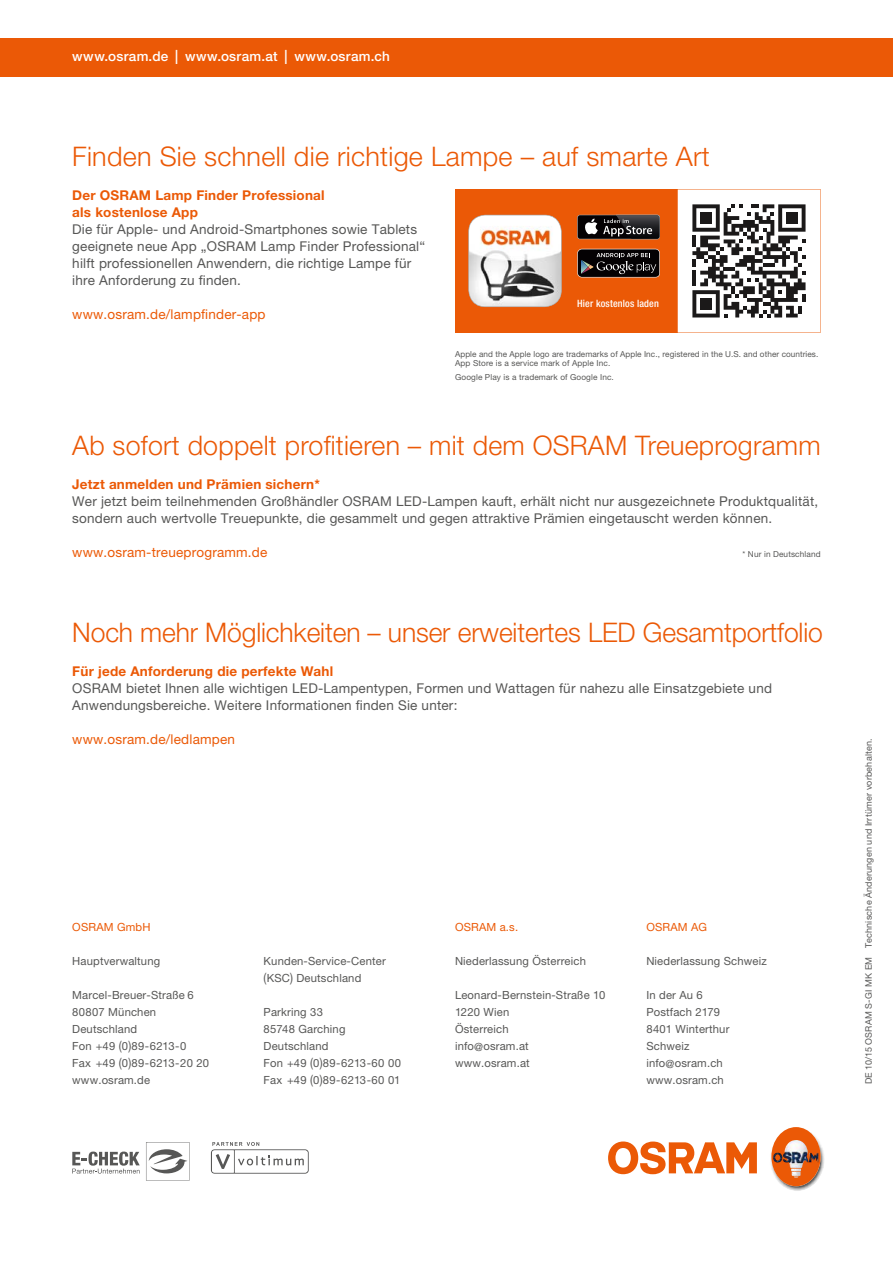
<style>
.page{position:relative;width:893px;height:1263px;background:#fff}
.page>*{position:absolute;margin:0;border:0;box-sizing:border-box;transform-origin:0 0}
.t1{font:300 27px "Helvetica Neue LT Pro";letter-spacing:.01em;color:#eb5906}
.t2{font:13.5px/17px "Helvetica Neue LT Pro";letter-spacing:.015em;color:#575756}
.t3{font:700 13.5px/17px "Helvetica Neue LT Pro";letter-spacing:.015em;color:#eb5906}
.t4{font:13.5px "Helvetica Neue LT Pro";letter-spacing:.015em;color:#eb5906}
.t5{font:500 13.5px "Helvetica Neue LT Pro";letter-spacing:.02em;color:#fff}
.t6{font:11.25px/17px "Helvetica Neue LT Pro";letter-spacing:.015em;color:#575756}
.t7{font:11.25px "Helvetica Neue LT Pro";letter-spacing:.015em;color:#eb5906}
.t8{font:500 condensed 10.05px "Helvetica Neue LT Pro";letter-spacing:.015em;color:#fff}
.t9{font:9px "Helvetica Neue LT Pro";letter-spacing:.025em;color:#575756}
.t10{font:8.25px/9.8px "Helvetica Neue LT Pro";letter-spacing:.015em;color:#575756}
.s1{font-size:14.1px}
.s2{font-size:12.6px}
</style>
<div class="page">
<img style="left:769px;top:1127px;width:56px;height:64px;border-radius:50%">
<div style="left:771px;top:1127px;width:50px;height:59px;background:#eb5906;border-radius:50%"></div>
<svg style="left:608px;top:1141px;width:149px;height:33px"></svg>
<svg style="left:791px;top:1168px;width:10px;height:9px"></svg>
<div style="left:0;top:38px;width:893px;height:39px;background:#eb5906"></div>
<div style="left:455px;top:189px;width:222px;height:144px;background:#eb5906"></div>
<svg style="left:468px;top:215px;width:94px;height:92px;background:#d4c7be"></svg>
<svg style="left:211px;top:1142px;width:98px;height:32px"></svg>
<svg style="left:146px;top:1142px;width:43px;height:39px"></svg>
<svg style="left:72px;top:1151px;width:68px;height:22px"></svg>
<svg style="left:577px;top:215px;width:83px;height:24px"></svg>
<div style="left:578px;top:215px;width:81px;height:24px;background:#040103;border-radius:2px"></div>
<img style="left:659px;top:215px;width:1px;height:24px">
<img style="left:616px;top:215px;width:43px;height:24px">
<svg style="left:585px;top:219px;width:67px;height:17px"></svg>
<svg style="left:577px;top:249px;width:83px;height:28px;background:#2c2829"></svg>
<svg style="left:677px;top:189px;width:144px;height:144px"></svg>
<img style="left:773px;top:1140px;width:45px;height:28px">
<p class="t5" style="left:72px;top:51px;width:319px">www.osram.de <span class="s1">|</span> www.osram.at <span class="s1">|</span> www.osram.ch</p>
<h1 class="t1" style="left:72px;top:147px;width:639px">Finden Sie schnell die richtige Lampe – auf smarte Art</h1>
<p class="t3" style="left:72px;top:188px;width:254px">Der OSRAM Lamp Finder Professional als kostenlose App</p>
<p class="t2" style="left:72px;top:222px;width:354px">Die für Apple- und Android-Smart phones sowie Tablets geeignete neue App „OSRAM Lamp Finder Professional“ hilft professio nellen Anwendern, die richtige Lampe für ihre An forderung zu finden.</p>
<p class="t4" style="left:72px;top:309px;width:195px">www.osram.de/lampfinder-app</p>
<p class="t8" style="left:577px;top:299px;width:83px">Hier kostenlos laden</p>
<p class="t10" style="left:455px;top:350px;width:365px">Apple and the Apple logo are trademarks of Apple Inc., registered in the U.S. and other countries.<br>App Store is a service mark of Apple Inc.</p>
<p class="t10" style="left:455px;top:373px;width:160px">Google Play is a trademark of Google Inc.</p>
<h1 class="t1" style="left:72px;top:436px;width:750px">Ab sofort doppelt profitieren – mit dem OSRAM Treueprogramm</h1>
<p class="t3" style="left:72px;top:477px;width:249px">Jetzt anmelden und Prämien sichern*</p>
<p class="t2" style="left:72px;top:494px;width:747px">Wer jetzt beim teilnehmenden Großhändler OSRAM LED- Lampen kauft, erhält nicht nur ausgezeichnete Produktqualität, sondern auch wertvolle Treuepunkte, die gesammelt und gegen attraktive Prämien eingetauscht werden können.</p>
<p class="t4" style="left:72px;top:547px;width:197px">www.osram-treueprogramm.de</p>
<p class="t10" style="left:742px;top:550px;width:80px">* Nur in Deutschland</p>
<h1 class="t1" style="left:72px;top:623px;width:752px">Noch mehr Möglichkeiten – unser erweitertes LED Gesamtportfolio</h1>
<p class="t3" style="left:72px;top:664px;width:262px">Für jede Anforderung die perfekte Wahl</p>
<p class="t2" style="left:72px;top:681px;width:701px">OSRAM bietet Ihnen alle wichtigen LED-Lampentypen, Formen und Wattagen für nahezu alle Einsatzgebiete und<br>Anwendungsbereiche. Weitere Informationen finden Sie unter:</p>
<p class="t4" style="left:72px;top:734px;width:164px">www.osram.de/ledlampen</p>
<p class="t7" style="left:72px;top:923px;width:80px">OSRAM GmbH</p>
<p class="t6" style="left:72px;top:954px;width:89px">Hauptverwaltung</p>
<p class="t6" style="left:72px;top:988px;width:138px">Marcel-Breuer-Straße 6<br>80807 München<br>Deutschland<br>Fon +49 <span class="s2">(</span>0<span class="s2">)</span>89-6213-0<br>Fax +49 <span class="s2">(</span>0<span class="s2">)</span>89-6213-20 20 www.osram.de</p>
<p class="t6" style="left:264px;top:954px;width:124px">Kunden-Service-Center <span class="s2">(</span>KSC<span class="s2">)</span> Deutschland</p>
<p class="t6" style="left:264px;top:1005px;width:139px">Parkring 33<br>85748 Garching<br>Deutschland<br>Fon +49 <span class="s2">(</span>0<span class="s2">)</span>89-6213-60 00<br>Fax +49 <span class="s2">(</span>0<span class="s2">)</span>89-6213-60 01</p>
<p class="t7" style="left:455px;top:923px;width:65px">OSRAM a.s.</p>
<p class="t6" style="left:455px;top:954px;width:132px">Niederlassung Österreich</p>
<p class="t6" style="left:455px;top:988px;width:152px">Leonard-Bernstein-Straße 10<br>1220 Wien<br>Österreich<br>info@osram.at www.osram.at</p>
<p class="t7" style="left:646px;top:923px;width:62px">OSRAM AG</p>
<p class="t6" style="left:646px;top:954px;width:122px">Niederlassung Schweiz</p>
<p class="t6" style="left:646px;top:988px;width:85px">In der Au 6<br>Postfach 2179<br>8401 Winterthur<br>Schweiz info@osram.ch www.osram.ch</p>
<p class="t9" style="left:865px;top:1084px;width:347px;rotate:-90deg">DE 10/15 OSRAM S-GI MK EM Technische Änderungen und Irrtümer vorbehalten.</p>
</div>
